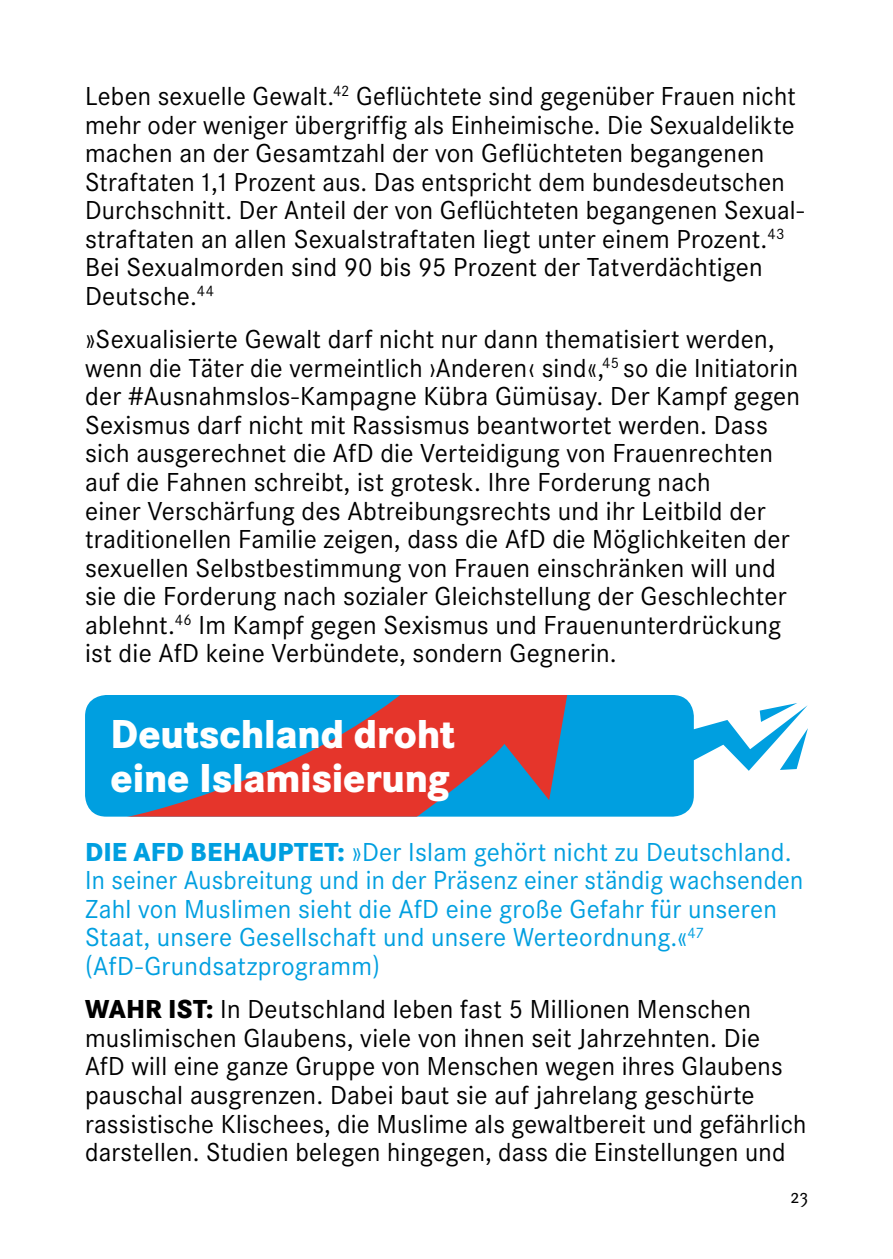
<style>
.page{position:relative;width:893px;height:1259px;background:#fff}
.page>*{position:absolute;margin:0;border:0;box-sizing:border-box;transform-origin:0 0}
.t1{font:800 42px/43.5px "Corporate S";color:#fff;scale:.93 1}
.t2{font:27px/28.5px "Corporate S";letter-spacing:.01em;color:#000}
.t3{font:27px/28.5px "Corporate S";letter-spacing:.01em;color:#009fe0}
.t4{font:21px "Corporate SSC";color:#000}
.s1{font-weight:800}
</style>
<div class="page">
<svg style="left:580px;top:695px;width:228px;height:121px;fill:#009fe0"></svg>
<svg style="left:85px;top:695px;width:495px;height:121px;fill:#009fe0"></svg>
<p class="t2" style="left:85px;top:82px;width:721px">Leben sexuelle Gewalt.<sup>42</sup> Geflüchtete sind gegenüber Frauen nicht mehr oder weniger übergriffig als Einheimische. Die Sexualdelikte machen an der Gesamtzahl der von Geflüchteten begangenen Straftaten 1,1 Prozent aus. Das entspricht dem bundesdeutschen Durchschnitt. Der Anteil der von Geflüchteten begangenen Sexual&shy;straftaten an allen Sexualstraftaten liegt unter einem Prozent.<sup>43<br></sup>Bei Sexualmorden sind 90 bis 95 Prozent der Tatverdächtigen Deutsche.<sup>44</sup></p>
<p class="t2" style="left:85px;top:325px;width:717px">»Sexualisierte Gewalt darf nicht nur dann thematisiert werden, wenn die Täter die vermeintlich ›Anderen‹ sind«,<sup>45</sup> so die Initiatorin der #Ausnahmslos-Kampagne Kübra Gümüsay. Der Kampf gegen Sexismus darf nicht mit Rassismus beantwortet werden. Dass sich ausgerechnet die AfD die Verteidigung von Frauenrechten auf die Fahnen schreibt, ist grotesk. Ihre Forderung nach<br>einer Verschärfung des Abtreibungsrechts und ihr Leitbild der traditionellen Familie zeigen, dass die AfD die Möglichkeiten der sexuellen Selbstbestimmung von Frauen einschränken will und sie die Forderung nach sozialer Gleichstellung der Geschlechter ablehnt.<sup>46</sup> Im Kampf gegen Sexismus und Frauenunterdrückung ist die AfD keine Verbündete, sondern Gegnerin.</p>
<h1 class="t1" style="left:111px;top:712px;width:372px">Deutschland droht eine Islamisierung</h1>
<p class="t3" style="left:85px;top:838px;width:720px"><span class="s1">Die AfD behauptet:</span> »Der Islam gehört nicht zu Deutschland.<br>In seiner Ausbreitung und in der Präsenz einer ständig wachsenden Zahl von Muslimen sieht die AfD eine große Gefahr für unseren Staat, unsere Gesellschaft und unsere Werteordnung.«<sup>47 </sup>(AfD-Grundsatzprogramm)</p>
<p class="t2" style="left:85px;top:995px;width:723px"><span class="s1">Wahr ist:</span> In Deutschland leben fast 5 Millionen Menschen muslimischen Glaubens, viele von ihnen seit Jahrzehnten. Die AfD will eine ganze Gruppe von Menschen wegen ihres Glaubens pauschal ausgrenzen. Dabei baut sie auf jahrelang geschürte rassistische Klischees, die Muslime als gewaltbereit und gefährlich darstellen. Studien belegen hingegen, dass die Einstellungen und</p>
<p class="t4" style="left:791px;top:1184px;width:19px">23</p>
</div>
